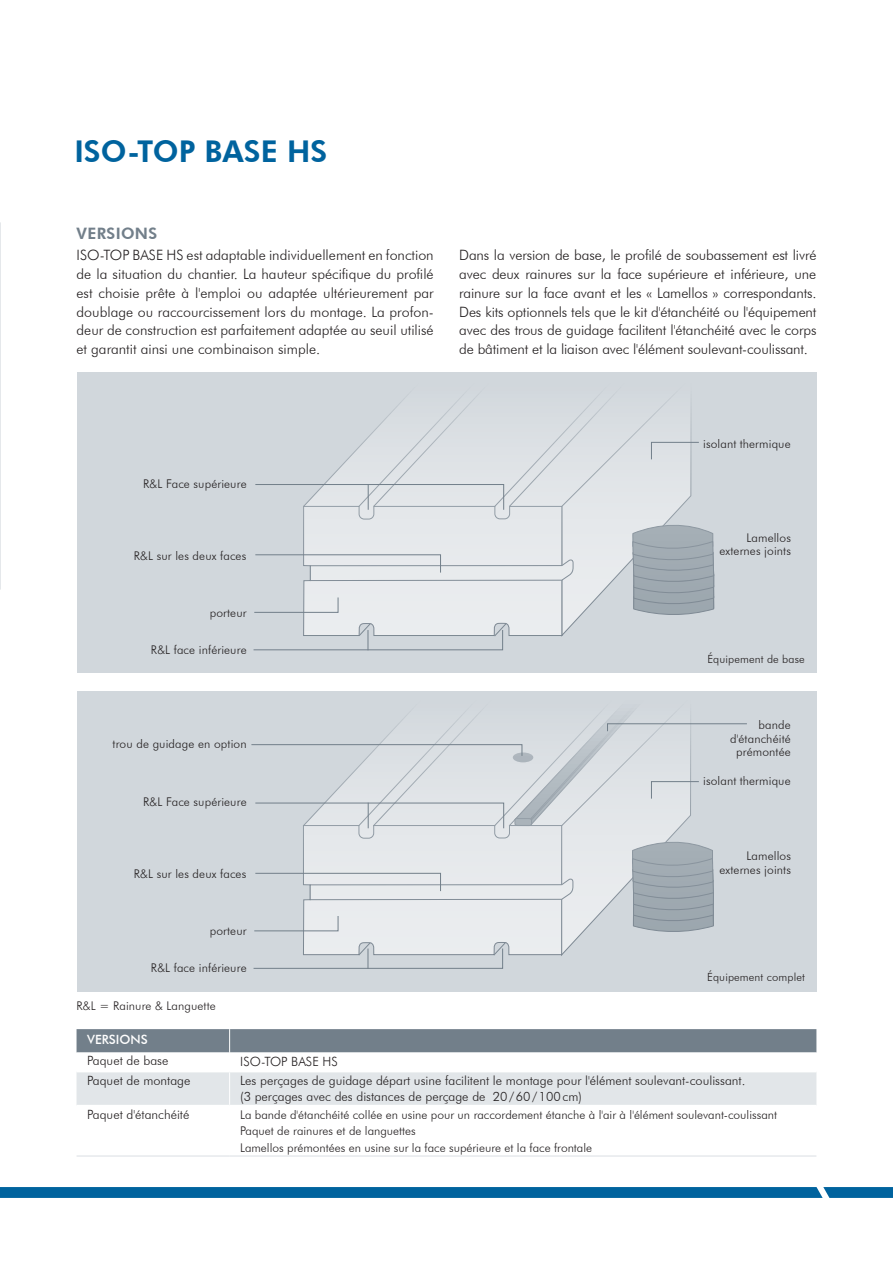
<style>
.page{position:relative;width:893px;height:1263px;background:#fff}
.page>*{position:absolute;margin:0;border:0;box-sizing:border-box;transform-origin:0 0}
.t1{font:800 30px "Futura BT";color:#00639e}
.t2{font:800 15.75px "Futura BT";letter-spacing:.02em;color:#727f8a}
.t3{font:300 14.25px/18.8px "Futura BT";letter-spacing:-.005em;color:#231f20;text-align:justify}
.t4{font:300 12.75px/16.5px "Futura BT";color:#231f20}
.t5{font:500 12.75px "Futura BT";color:#fff}
.t6{font:300 12px/13.5px "Futura BT";letter-spacing:.01em;color:#231f20;text-align:right}
.t7{font:300 11.25px "Futura BT";letter-spacing:.01em;color:#231f20}
</style>
<div class="page">
<div style="left:77px;top:373px;width:739px;height:300px;background:#d1d7dc"></div>
<div style="left:77px;top:692px;width:739px;height:300px;background:#d1d7dc"></div>
<svg style="left:77px;top:1029px;width:739px;height:127px"></svg>
<hr style="left:77px;top:1071px;width:153px;height:1px;background:#fff">
<hr style="left:230px;top:1071px;width:586px;height:1px;background:#fff">
<hr style="left:77px;top:1105px;width:153px;height:1px;background:#fff">
<hr style="left:230px;top:1105px;width:586px;height:1px;background:#fff">
<hr style="left:77px;top:1156px;width:153px;height:1px;background:#dadfe3">
<hr style="left:230px;top:1156px;width:586px;height:1px;background:#dadfe3">
<svg style="left:253px;top:398px;width:461px;height:252px"></svg>
<svg style="left:251px;top:715px;width:496px;height:254px"></svg>
<svg style="left:0;top:1187px;width:893px;height:11px;background:#04659f"></svg>
<h1 class="t1" style="left:74px;top:133px;width:254px">ISO-TOP BASE HS</h1>
<p class="t2" style="left:77px;top:224px;width:82px">VERSIONS</p>
<p class="t3" style="left:77px;top:246px;width:359px">ISO-TOP BASE HS est adaptable individuellement en fonction de la situation du chantier. La hauteur spécifique du profilé est choisie prête à l'emploi ou adaptée ultérieurement par doublage ou raccourcissement lors du montage. La profon&shy;deur de construction est parfaitement adaptée au seuil utilisé et garantit ainsi une combinaison simple.</p>
<p class="t3" style="left:459px;top:246px;width:359px">Dans la version de base, le profilé de soubassement est livré avec deux rainures sur la face supérieure et inférieure, une rainure sur la face avant et les « Lamellos » correspondants.<br>Des kits optionnels tels que le kit d'étanchéité ou l'équipement avec des trous de guidage facilitent l'étanchéité avec le corps de bâtiment et la liaison avec l'élément soulevant-coulissant.</p>
<p class="t6" style="left:143px;top:477px;width:105px">R&amp;L Face supérieure</p>
<p class="t6" style="left:134px;top:549px;width:114px">R&amp;L sur les deux faces</p>
<p class="t6" style="left:210px;top:605px;width:38px">porteur</p>
<p class="t6" style="left:151px;top:643px;width:97px">R&amp;L face inférieure</p>
<p class="t6" style="left:113px;top:737px;width:136px">trou de guidage en option</p>
<p class="t6" style="left:143px;top:795px;width:105px">R&amp;L Face supérieure</p>
<p class="t6" style="left:134px;top:867px;width:114px">R&amp;L sur les deux faces</p>
<p class="t6" style="left:210px;top:924px;width:38px">porteur</p>
<p class="t6" style="left:151px;top:961px;width:97px">R&amp;L face inférieure</p>
<p class="t6" style="left:77px;top:999px;width:141px">R&amp;L = Rainure &amp; Languette</p>
<p class="t6" style="left:703px;top:437px;width:89px">isolant thermique</p>
<p class="t6" style="left:719px;top:530px;width:73px">Lamellos externes joints</p>
<p class="t7" style="left:707px;top:652px;width:99px">Équipement de base</p>
<p class="t6" style="left:730px;top:718px;width:62px">bande d'étanchéité prémontée</p>
<p class="t6" style="left:703px;top:774px;width:89px">isolant thermique</p>
<p class="t6" style="left:720px;top:849px;width:73px">Lamellos externes joints</p>
<p class="t7" style="left:707px;top:970px;width:99px">Équipement complet</p>
<p class="t5" style="left:87px;top:1032px;width:62px">VERSIONS</p>
<p class="t4" style="left:87px;top:1052px;width:83px">Paquet de base</p>
<p class="t4" style="left:240px;top:1053px;width:99px">ISO-TOP BASE HS</p>
<p class="t4" style="left:87px;top:1072px;width:105px">Paquet de montage</p>
<p class="t4" style="left:240px;top:1072px;width:507px">Les perçages de guidage départ usine facilitent le montage pour l'élément soulevant-coulissant. (3 perçages avec des distances de perçage de 20/60/100cm)</p>
<p class="t4" style="left:87px;top:1106px;width:104px">Paquet d'étanchéité</p>
<p class="t6" style="left:240px;top:1106px;width:538px;line-height:16.5px;text-align:left">La bande d'étanchéité collée en usine pour un raccordement étanche à l'air à l'élément soulevant-coulissant<br>Paquet de rainures et de languettes<br>Lamellos prémontées en usine sur la face supérieure et la face frontale</p>
</div>
